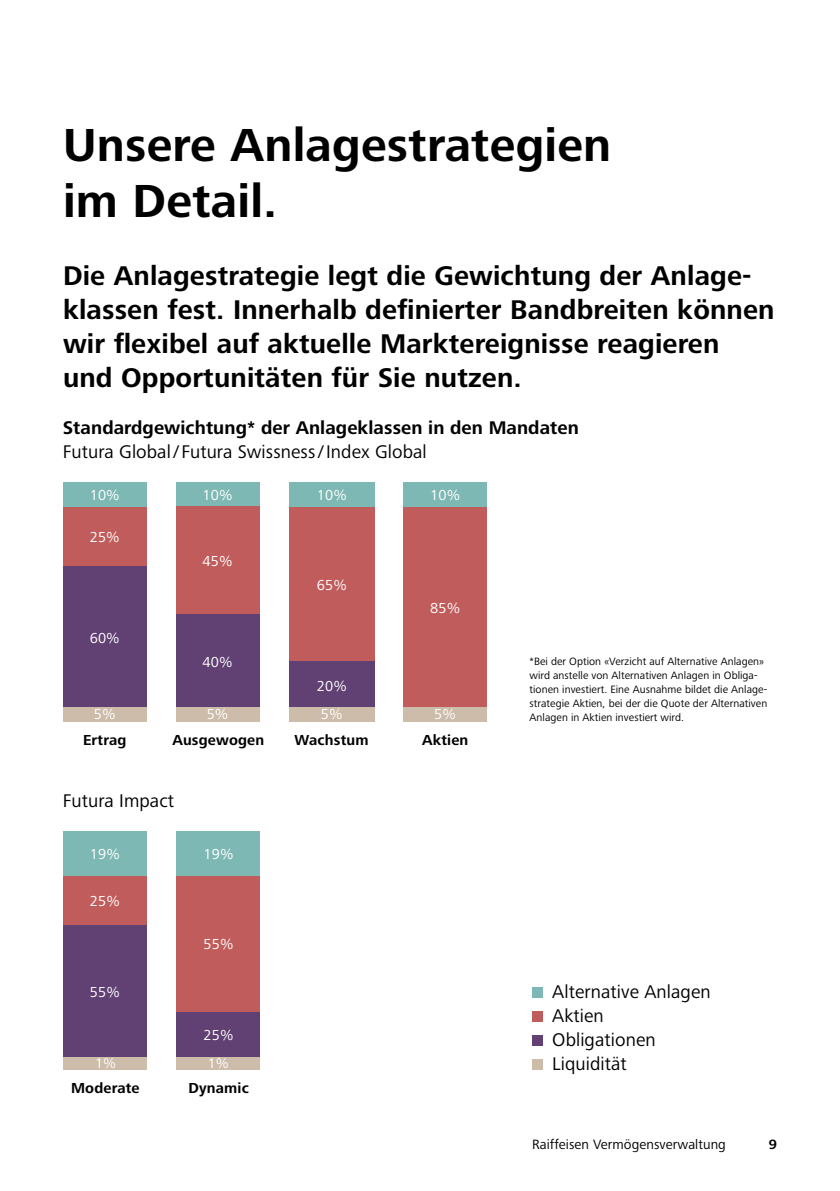
<style>
.page{position:relative;width:840px;height:1191px;background:#fff}
.page>*{position:absolute;margin:0;border:0;box-sizing:border-box;transform-origin:0 0}
.t1{font:700 48px/56px "Frutiger Next LTW1 G";letter-spacing:.005em;color:#000}
.t2{font:700 28px/34px "Frutiger Next LTW1 G";letter-spacing:.005em;color:#000}
.t3{font:19px/24px "Frutiger Next LTW1 G";letter-spacing:.005em;color:#000}
.t4{font:700 19px "Frutiger Next LTW1 G";letter-spacing:.005em;color:#000}
.t5{font:15px "Frutiger Next LTW1 G";letter-spacing:.01em;color:#fff}
.t6{font:700 15px "Frutiger Next LTW1 G";letter-spacing:.01em;color:#000}
.t7{font:14.4px "Frutiger Next LTW1 G";color:#fff}
.t8{font:14px "Frutiger Next LTW1 G";letter-spacing:.005em;color:#000}
.t9{font:700 14px "Frutiger Next LTW1 G";color:#000}
.t10{font:11px/14px "Frutiger Next LTW1 G";letter-spacing:.005em;color:#000}
</style>
<div class="page">
<div style="left:63px;top:925px;width:84px;height:132px;background:#614073"></div>
<div style="left:176px;top:1012px;width:84px;height:45px;background:#614073"></div>
<div style="left:532px;top:987px;width:10px;height:10px;background:#7eb8b5"></div>
<div style="left:532px;top:1011px;width:10px;height:10px;background:#c15c5c"></div>
<div style="left:532px;top:1035px;width:10px;height:10px;background:#614073"></div>
<div style="left:532px;top:1059px;width:10px;height:10px;background:#ccbca9"></div>
<div style="left:403px;top:482px;width:83px;height:25px;background:#7eb8b5"></div>
<div style="left:403px;top:507px;width:83px;height:202px;background:#c15c5c"></div>
<div style="left:403px;top:707px;width:83px;height:14px;background:#ccbca9"></div>
<div style="left:63px;top:482px;width:83px;height:25px;background:#7eb8b5"></div>
<div style="left:63px;top:507px;width:83px;height:59px;background:#c15c5c"></div>
<div style="left:63px;top:566px;width:83px;height:143px;background:#614073"></div>
<div style="left:63px;top:707px;width:83px;height:14px;background:#ccbca9"></div>
<div style="left:176px;top:482px;width:83px;height:25px;background:#7eb8b5"></div>
<div style="left:176px;top:506px;width:83px;height:107px;background:#c15c5c"></div>
<div style="left:176px;top:613px;width:83px;height:96px;background:#614073"></div>
<div style="left:176px;top:707px;width:83px;height:14px;background:#ccbca9"></div>
<div style="left:289px;top:482px;width:85px;height:25px;background:#7eb8b5"></div>
<div style="left:289px;top:507px;width:85px;height:154px;background:#c15c5c"></div>
<div style="left:289px;top:661px;width:85px;height:48px;background:#614073"></div>
<div style="left:289px;top:707px;width:85px;height:14px;background:#ccbca9"></div>
<div style="left:63px;top:1057px;width:84px;height:12px;background:#ccbca9"></div>
<div style="left:176px;top:1057px;width:84px;height:12px;background:#ccbca9"></div>
<div style="left:63px;top:876px;width:84px;height:49px;background:#c15c5c"></div>
<div style="left:176px;top:876px;width:84px;height:136px;background:#c15c5c"></div>
<div style="left:63px;top:831px;width:84px;height:45px;background:#7eb8b5"></div>
<div style="left:176px;top:831px;width:84px;height:45px;background:#7eb8b5"></div>
<h1 class="t1" style="left:63px;top:118px;width:549px">Unsere Anlagestrategien im Detail.</h1>
<h2 class="t2" style="left:63px;top:259px;width:712px">Die Anlagestrategie legt die Gewichtung der Anlage&shy;klassen fest. Innerhalb definierter Bandbreiten können wir flexibel auf aktuelle Marktereignisse reagieren und Opportunitäten für Sie nutzen.</h2>
<h3 class="t4" style="left:63px;top:417px;width:517px">Standardgewichtung* der Anlageklassen in den Mandaten</h3>
<h3 class="t3" style="left:63px;top:440px;width:365px">Futura Global/ Futura Swissness/Index Global</h3>
<h3 class="t5" style="left:90px;top:486px;width:32px">10%</h3>
<h3 class="t5" style="left:90px;top:528px;width:32px">25%</h3>
<h3 class="t5" style="left:90px;top:630px;width:32px">60%</h3>
<h3 class="t5" style="left:202px;top:486px;width:32px">10%</h3>
<h3 class="t5" style="left:202px;top:552px;width:32px">45%</h3>
<h3 class="t5" style="left:202px;top:653px;width:32px">40%</h3>
<h3 class="t5" style="left:316px;top:486px;width:32px">10%</h3>
<h3 class="t5" style="left:316px;top:576px;width:32px">65%</h3>
<h3 class="t5" style="left:316px;top:677px;width:32px">20%</h3>
<h3 class="t5" style="left:430px;top:486px;width:32px">10%</h3>
<h3 class="t5" style="left:430px;top:600px;width:32px">85%</h3>
<h3 class="t5" style="left:94px;top:705px;width:23px">5%</h3>
<h3 class="t5" style="left:206px;top:705px;width:23px">5%</h3>
<h3 class="t5" style="left:321px;top:705px;width:23px">5%</h3>
<h3 class="t5" style="left:434px;top:705px;width:23px">5%</h3>
<h3 class="t6" style="left:83px;top:731px;width:45px">Ertrag</h3>
<h3 class="t6" style="left:172px;top:731px;width:93px">Ausgewogen</h3>
<h3 class="t3" style="left:63px;top:789px;width:113px">Futura Impact</h3>
<h3 class="t5" style="left:90px;top:845px;width:32px">19%</h3>
<h3 class="t5" style="left:203px;top:845px;width:32px">19%</h3>
<h3 class="t5" style="left:90px;top:892px;width:32px">25%</h3>
<h3 class="t5" style="left:90px;top:983px;width:32px">55%</h3>
<h3 class="t5" style="left:203px;top:935px;width:32px">55%</h3>
<h3 class="t5" style="left:203px;top:1026px;width:32px">25%</h3>
<h3 class="t7" style="left:95px;top:1055px;width:23px">1%</h3>
<h3 class="t7" style="left:208px;top:1055px;width:23px">1%</h3>
<h3 class="t6" style="left:71px;top:1079px;width:70px">Moderate</h3>
<h3 class="t6" style="left:188px;top:1079px;width:62px">Dynamic</h3>
<h3 class="t6" style="left:294px;top:731px;width:76px">Wachstum</h3>
<h3 class="t6" style="left:422px;top:731px;width:48px">Aktien</h3>
<p class="t10" style="left:529px;top:655px;width:239px">*Bei der Option «Verzicht auf Alternative Anlagen» wird anstelle von Alternativen Anlagen in Obliga&shy;tionen investiert. Eine Ausnahme bildet die Anlage&shy;strategie Aktien, bei der die Quote der Alternativen Anlagen in Aktien investiert wird.</p>
<h3 class="t3" style="left:552px;top:980px;width:160px">Alternative Anlagen<br>Aktien<br>Obligationen<br>Liquidität</h3>
<p class="t8" style="left:532px;top:1136px;width:195px">Raiffeisen Vermögensverwaltung</p>
<p class="t9" style="left:768px;top:1136px;width:10px">9</p>
</div>
